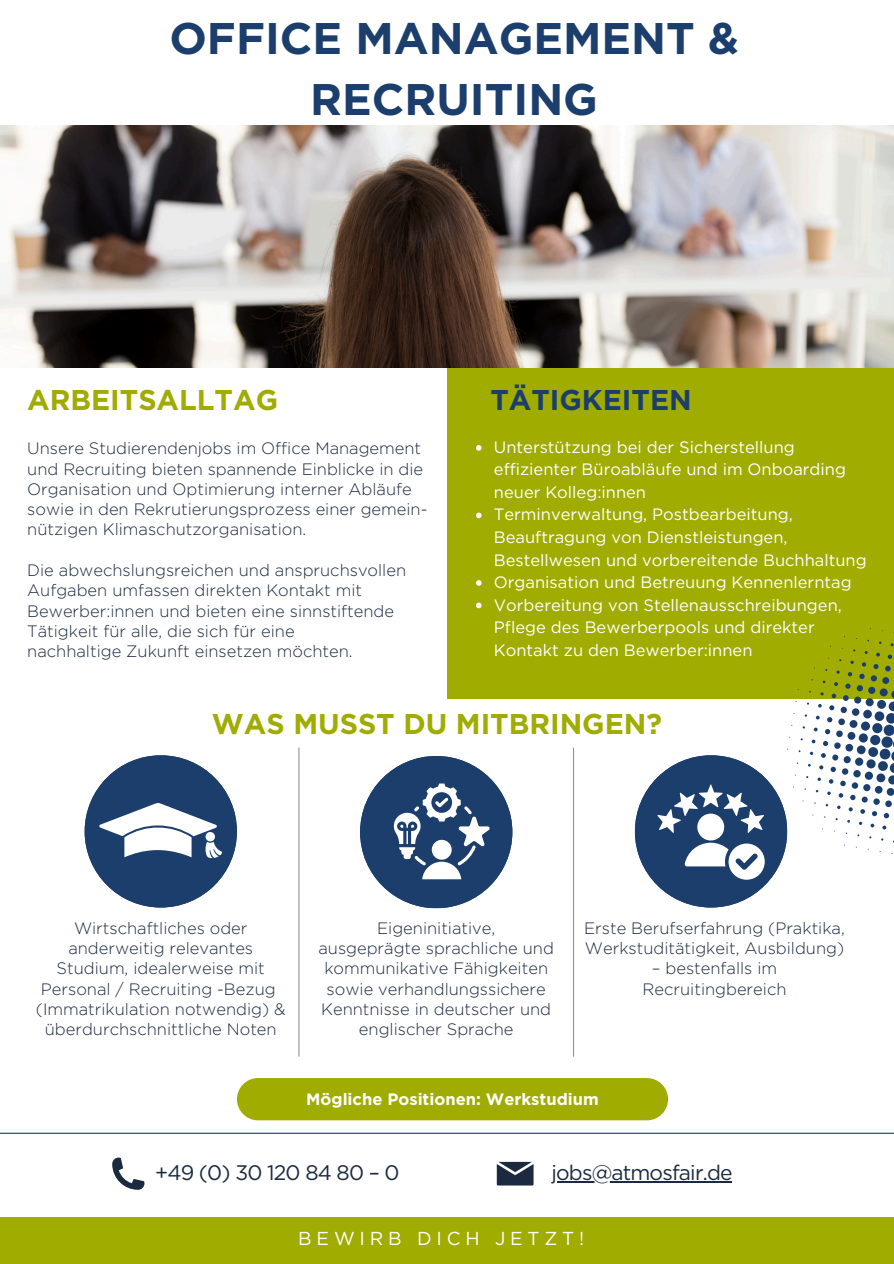
<style>
.page{position:relative;width:894px;height:1264px;background:#fff}
.page>*{position:absolute;margin:0;border:0;box-sizing:border-box;transform-origin:0 0}
.t1{font:700 44.25px/61.1px "Gotham";color:#1b3e6d;text-align:center}
.t2{font:700 28.5px "Gotham";color:#a0ac00}
.t3{font:700 28.5px "Gotham";color:#1b3e6d}
.t4{font:21px "Gotham";letter-spacing:-.04em;color:#1b2a3f}
.t5{font:18.75px "Gotham";letter-spacing:.26em;color:#fff}
.t6{font:300 16.5px/20.2px "Gotham";color:#1b2a3f;text-align:center}
.t7{font:16.5px/22.5px "Gotham";color:#fff}
.t8{font:700 16.5px "Gotham";color:#fff}
</style>
<div class="page">
<img style="left:0;top:126px;width:893px;height:242px">
<div style="left:447px;top:368px;width:446px;height:330px;background:#a0ac00"></div>
<div style="left:0;top:1216px;width:893px;height:47px;background:#a0ac00"></div>
<svg style="left:465px;top:1120px;width:68px;height:65px"></svg>
<svg style="left:112px;top:1157px;width:32px;height:32px"></svg>
<hr style="left:0;top:1132px;width:893px;height:1px;background:#1b3e6d">
<hr style="left:572px;top:747px;width:2px;height:309px;background:#949494">
<hr style="left:298px;top:747px;width:1px;height:309px;background:#949494">
<svg style="left:85px;top:755px;width:151px;height:152px"></svg>
<svg style="left:360px;top:756px;width:152px;height:151px"></svg>
<svg style="left:634px;top:755px;width:152px;height:152px"></svg>
<svg style="left:476px;top:445px;width:5px;height:5px"></svg>
<svg style="left:476px;top:512px;width:5px;height:6px"></svg>
<svg style="left:476px;top:580px;width:5px;height:5px"></svg>
<svg style="left:476px;top:602px;width:5px;height:6px"></svg>
<hr style="left:551px;top:1180px;width:180px;height:2px;background:#1b2a3f">
<div style="left:237px;top:1078px;width:430px;height:42px;background:#a0ac00;border-radius:21px"></div>
<svg style="left:879px;top:748px;width:11px;height:11px"></svg>
<div style="left:869px;top:735px;width:11px;height:10px;background:#1b3e6d;border-radius:50%"></div>
<div style="left:872px;top:723px;width:10px;height:10px;background:#1b3e6d;border-radius:50%"></div>
<svg style="left:867px;top:747px;width:10px;height:10px"></svg>
<svg style="left:877px;top:761px;width:10px;height:10px"></svg>
<div style="left:874px;top:711px;width:10px;height:10px;background:#1b3e6d;border-radius:50%"></div>
<div style="left:866px;top:759px;width:9px;height:9px;background:#1b3e6d;border-radius:50%"></div>
<div style="left:858px;top:733px;width:9px;height:9px;background:#1b3e6d;border-radius:50%"></div>
<svg style="left:860px;top:721px;width:9px;height:9px"></svg>
<svg style="left:876px;top:700px;width:9px;height:9px"></svg>
<div style="left:876px;top:773px;width:9px;height:9px;background:#1b3e6d;border-radius:50%"></div>
<div style="left:856px;top:745px;width:9px;height:9px;background:#1b3e6d;border-radius:50%"></div>
<svg style="left:862px;top:709px;width:9px;height:9px"></svg>
<svg style="left:854px;top:757px;width:9px;height:8px"></svg>
<svg style="left:864px;top:771px;width:8px;height:8px"></svg>
<div style="left:865px;top:698px;width:8px;height:8px;background:#1b3e6d;border-radius:50%"></div>
<svg style="left:879px;top:688px;width:8px;height:8px"></svg>
<div style="left:849px;top:720px;width:8px;height:8px;background:#1b3e6d;border-radius:50%"></div>
<div style="left:847px;top:732px;width:8px;height:7px;background:#1b3e6d;border-radius:50%"></div>
<div style="left:886px;top:788px;width:7px;height:7px;background:#1b3e6d;border-radius:50%"></div>
<div style="left:874px;top:786px;width:8px;height:7px;background:#1b3e6d;border-radius:50%"></div>
<div style="left:845px;top:744px;width:7px;height:7px;background:#1b3e6d;border-radius:50%"></div>
<svg style="left:851px;top:708px;width:8px;height:8px"></svg>
<div style="left:853px;top:770px;width:7px;height:7px;background:#1b3e6d;border-radius:50%"></div>
<svg style="left:883px;top:679px;width:11px;height:105px"></svg>
<div style="left:863px;top:784px;width:7px;height:7px;background:#1b3e6d;border-radius:50%"></div>
<div style="left:843px;top:756px;width:7px;height:7px;background:#1b3e6d;border-radius:50%"></div>
<svg style="left:867px;top:686px;width:8px;height:8px"></svg>
<svg style="left:853px;top:696px;width:7px;height:7px"></svg>
<div style="left:882px;top:677px;width:6px;height:7px;background:#1b3e6d;border-radius:50%"></div>
<svg style="left:835px;top:730px;width:7px;height:7px"></svg>
<div style="left:838px;top:718px;width:6px;height:7px;background:#1b3e6d;border-radius:50%"></div>
<div style="left:885px;top:800px;width:6px;height:7px;background:#1b3e6d;border-radius:50%"></div>
<svg style="left:851px;top:782px;width:6px;height:6px"></svg>
<div style="left:834px;top:742px;width:6px;height:7px;background:#1b3e6d;border-radius:50%"></div>
<svg style="left:873px;top:798px;width:6px;height:6px"></svg>
<svg style="left:841px;top:768px;width:7px;height:6px"></svg>
<svg style="left:840px;top:706px;width:6px;height:7px"></svg>
<svg style="left:856px;top:685px;width:6px;height:6px"></svg>
<svg style="left:870px;top:675px;width:6px;height:6px"></svg>
<svg style="left:832px;top:754px;width:6px;height:6px"></svg>
<svg style="left:861px;top:796px;width:6px;height:6px"></svg>
<svg style="left:842px;top:695px;width:6px;height:6px"></svg>
<svg style="left:885px;top:665px;width:5px;height:6px"></svg>
<svg style="left:840px;top:780px;width:5px;height:6px"></svg>
<svg style="left:830px;top:766px;width:5px;height:6px"></svg>
<svg style="left:859px;top:673px;width:5px;height:6px"></svg>
<svg style="left:883px;top:813px;width:5px;height:5px"></svg>
<svg style="left:850px;top:794px;width:5px;height:6px"></svg>
<svg style="left:825px;top:729px;width:5px;height:5px"></svg>
<svg style="left:827px;top:717px;width:5px;height:5px"></svg>
<svg style="left:845px;top:683px;width:5px;height:5px"></svg>
<svg style="left:823px;top:741px;width:4px;height:5px"></svg>
<svg style="left:872px;top:811px;width:4px;height:5px"></svg>
<svg style="left:873px;top:664px;width:5px;height:5px"></svg>
<svg style="left:829px;top:705px;width:5px;height:5px"></svg>
<svg style="left:860px;top:809px;width:4px;height:4px"></svg>
<svg style="left:821px;top:753px;width:4px;height:5px"></svg>
<svg style="left:828px;top:779px;width:5px;height:4px"></svg>
<svg style="left:831px;top:693px;width:5px;height:5px"></svg>
<svg style="left:838px;top:793px;width:5px;height:4px"></svg>
<svg style="left:887px;top:654px;width:4px;height:5px"></svg>
<svg style="left:847px;top:672px;width:4px;height:4px"></svg>
<svg style="left:819px;top:765px;width:4px;height:4px"></svg>
<svg style="left:848px;top:807px;width:4px;height:4px"></svg>
<svg style="left:834px;top:682px;width:3px;height:4px"></svg>
<svg style="left:882px;top:825px;width:4px;height:4px"></svg>
<svg style="left:813px;top:727px;width:4px;height:4px"></svg>
<svg style="left:815px;top:715px;width:4px;height:4px"></svg>
<svg style="left:811px;top:739px;width:4px;height:4px"></svg>
<svg style="left:870px;top:823px;width:4px;height:4px"></svg>
<p class="t1" style="left:169px;top:8px;width:571px">OFFICE MANAGEMENT &amp;<br>RECRUITING</p>
<p class="t2" style="left:27px;top:383px;width:252px">ARBEITSALLTAG</p>
<p class="t6" style="left:27px;top:438px;width:401px;text-align:left">Unsere Studierendenjobs im Office Management und Recruiting bieten spannende Einblicke in die Organisation und Optimierung interner Abläufe sowie in den Rekrutierungsprozess einer gemein&shy;nützigen Klimaschutzorganisation.</p>
<p class="t6" style="left:27px;top:560px;width:380px;text-align:left">Die abwechslungsreichen und anspruchsvollen Aufgaben umfassen direkten Kontakt mit Bewerber:innen und bieten eine sinnstiftende Tätigkeit für alle, die sich für eine</p>
<p class="t6" style="left:27px;top:641px;width:327px">nachhaltige Zukunft einsetzen möchten.</p>
<p class="t3" style="left:490px;top:383px;width:203px">TÄTIGKEITEN</p>
<h2 class="t7" style="left:494px;top:436px;width:353px">Unterstützung bei der Sicherstellung effizienter Büroabläufe und im Onboarding neuer Kolleg:innen</h2>
<p class="t7" style="left:494px;top:503px;width:374px">Terminverwaltung, Postbearbeitung,<br>Beauftragung von Dienstleistungen,<br>Bestellwesen und vorbereitende Buchhaltung</p>
<p class="t7" style="left:494px;top:571px;width:359px">Organisation und Betreuung Kennenlerntag</p>
<p class="t7" style="left:494px;top:593px;width:349px">Vorbereitung von Stellenausschreibungen,<br>Pflege des Bewerberpools und direkter<br>Kontakt zu den Bewerber:innen</p>
<p class="t2" style="left:212px;top:706px;width:451px">WAS MUSST DU MITBRINGEN?</p>
<p class="t6" style="left:41px;top:917px;width:236px">Wirtschaftliches oder anderweitig relevantes<br>Studium, idealerweise mit<br>Personal / Recruiting -Bezug</p>
<p class="t6" style="left:36px;top:998px;width:251px">(Immatrikulation notwendig) &amp;</p>
<p class="t6" style="left:45px;top:1019px;width:233px">überdurchschnittliche Noten</p>
<p class="t6" style="left:377px;top:917px;width:119px">Eigeninitiative,</p>
<p class="t6" style="left:318px;top:938px;width:237px">ausgeprägte sprachliche und kommunikative Fähigkeiten sowie verhandlungssichere<br>Kenntnisse in deutscher und englischer Sprache</p>
<p class="t6" style="left:584px;top:917px;width:262px;text-align:left">Erste Berufserfahrung (Praktika,<br>Werkstuditätigkeit, Ausbildung)</p>
<p class="t6" style="left:642px;top:958px;width:145px">– bestenfalls im<br>Recruitingbereich</p>
<h6 class="t8" style="left:306px;top:1089px;width:294px">Mögliche Positionen: Werkstudium</h6>
<p class="t4" style="left:155px;top:1159px;width:246px">+49 (0) 30 120 84 80 – 0</p>
<h2 class="t4" style="left:551px;top:1159px;width:183px">jobs@atmosfair.de</h2>
<p class="t5" style="left:298px;top:1227px;width:287px">BEWIRB DICH JETZT!</p>
</div>
